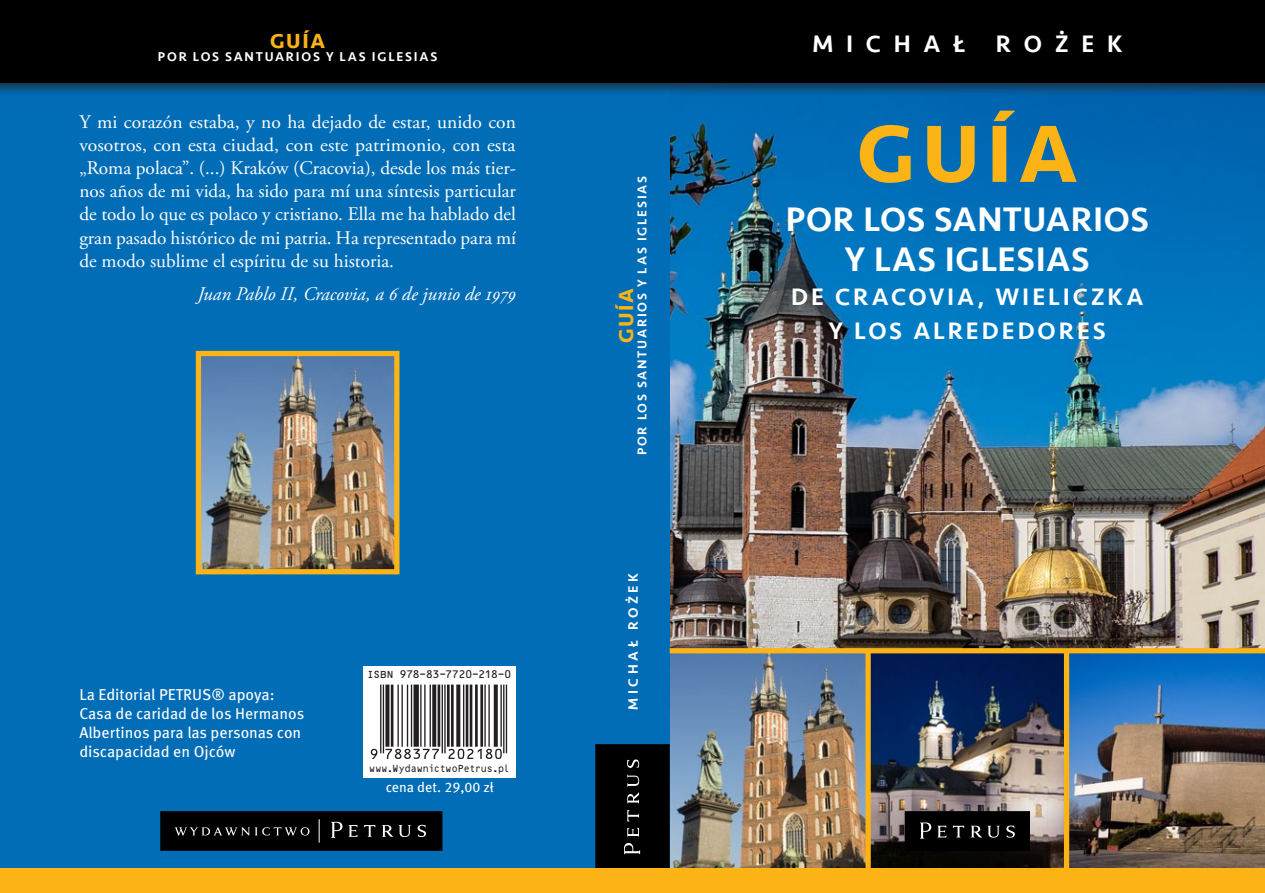
<style>
.page{position:relative;width:1265px;height:893px;background:#fff}
.page>*{position:absolute;margin:0;border:0;box-sizing:border-box;transform-origin:0 0}
.t1{font:700 84px "Seravek";color:#fbb316}
.t2{font:500 35px/40.6px "Seravek";letter-spacing:.01em;color:#fff;text-align:center}
.t3{font:500 24.5px/33.6px "Seravek";letter-spacing:.125em;color:#fff}
.t4{font:700 21px "Seravek";letter-spacing:.08em;color:#fbb316}
.t5{font:19.25px/23.1px "Adobe Garamond Pro";color:#fff;text-align:justify}
.t6{font:italic 19.25px "Adobe Garamond Pro";color:#fff}
.t7{font:15.75px/18.9px "Meta Pro";color:#fff}
.t8{font:14px "Meta Pro";color:#fff}
.t9{font:500 14px "Seravek";letter-spacing:.26em;color:#fff}
.t10{font:500 13.12px "Seravek";letter-spacing:.135em;color:#fff}
.t11{font:12.25px "OCRB10 Pitch BT";letter-spacing:-.065em;color:#231f20;scale:.9 1}
.t12{font:12.25px "OCRB10 Pitch BT";letter-spacing:-.065em;color:#231f20}
</style>
<div class="page">
<img style="left:670px;top:97px;width:595px;height:551px">
<img style="left:670px;top:653px;width:595px;height:215px">
<div style="left:0;top:0;width:670px;height:893px;background:#016db6"></div>
<div style="left:0;top:0;width:1265px;height:97px;background:#231f20;opacity:.75"></div>
<div style="left:0;top:0;width:1265px;height:83px;background:#000"></div>
<svg style="left:905px;top:811px;width:125px;height:40px;background:#0e0e0e"></svg>
<svg style="left:595px;top:744px;width:75px;height:124px;background:#070809"></svg>
<div style="left:0;top:868px;width:1265px;height:25px;background:#fbb316"></div>
<svg style="left:160px;top:811px;width:282px;height:40px;background:#0c0d0d"></svg>
<div style="left:670px;top:648px;width:595px;height:5px;background:#fbb316"></div>
<div style="left:865px;top:651px;width:6px;height:228px;background:#fbb316"></div>
<div style="left:1064px;top:651px;width:5px;height:228px;background:#fbb316"></div>
<img style="left:202px;top:357px;width:191px;height:211px">
<div style="left:196px;top:351px;width:203px;height:223px;border:5px solid #fbb316"></div>
<div style="left:364px;top:666px;width:152px;height:112px;background:#fff"></div>
<svg style="left:371px;top:685px;width:136px;height:74px"></svg>
<p class="t4" style="left:270px;top:24px;width:57px">GUÍA</p>
<p class="t10" style="left:158px;top:49px;width:281px">POR LOS SANTUARIOS Y LAS IGLESIAS</p>
<p class="t5" style="left:79px;top:111px;width:438px">Y mi corazón estaba, y no ha dejado de estar, unido con vosotros, con esta ciudad, con este patrimonio, con esta „Roma polaca”. (...) Kraków (Cracovia), desde los más tier&shy;nos años de mi vida, ha sido para mí una síntesis particular de todo lo que es polaco y cristiano. Ella me ha hablado del gran pasado histórico de mi patria. Ha representado para mí de modo sublime el espíritu de su historia.</p>
<p class="t6" style="left:197px;top:282px;width:320px">Juan Pablo II, Cracovia, a 6 de junio de 1979</p>
<p class="t7" style="left:79px;top:685px;width:226px">La Editorial PETRUS® apoya:<br>Casa de caridad de los Hermanos<br>Albertinos para las personas con discapacidad en Ojców</p>
<p class="t12" style="left:367px;top:669px;width:146px">ISBN 978-83-7720-218-0</p>
<p class="t11" style="left:369px;top:763px;width:158px">www.WydawnictwoPetrus.pl</p>
<p class="t8" style="left:386px;top:778px;width:110px">cena det. 29,00 zł</p>
<p class="t10" style="left:634px;top:455px;width:281px;rotate:-90deg">POR LOS SANTUARIOS Y LAS IGLESIAS</p>
<p class="t4" style="left:609px;top:343px;width:57px;rotate:-90deg">GUÍA</p>
<p class="t9" style="left:624px;top:710px;width:139px;rotate:-90deg">MICHAŁ ROŻEK</p>
<p class="t3" style="left:812px;top:28px;width:154px">MICHAŁ</p>
<p class="t3" style="left:996px;top:28px;width:128px">ROŻEK</p>
<h1 class="t1" style="left:857px;top:87px;width:222px">GUÍA</h1>
<h2 class="t2" style="left:786px;top:199px;width:364px">POR LOS SANTUARIOS<br>Y LAS IGLESIAS</h2>
<p class="t3" style="left:791px;top:280px;width:100px">DE CRACO</p>
<p class="t3" style="left:829px;top:280px;width:297px;text-indent:100px">VIA, WIE LICZKA<br>Y LOS ALREDEDORES</p>
</div>
